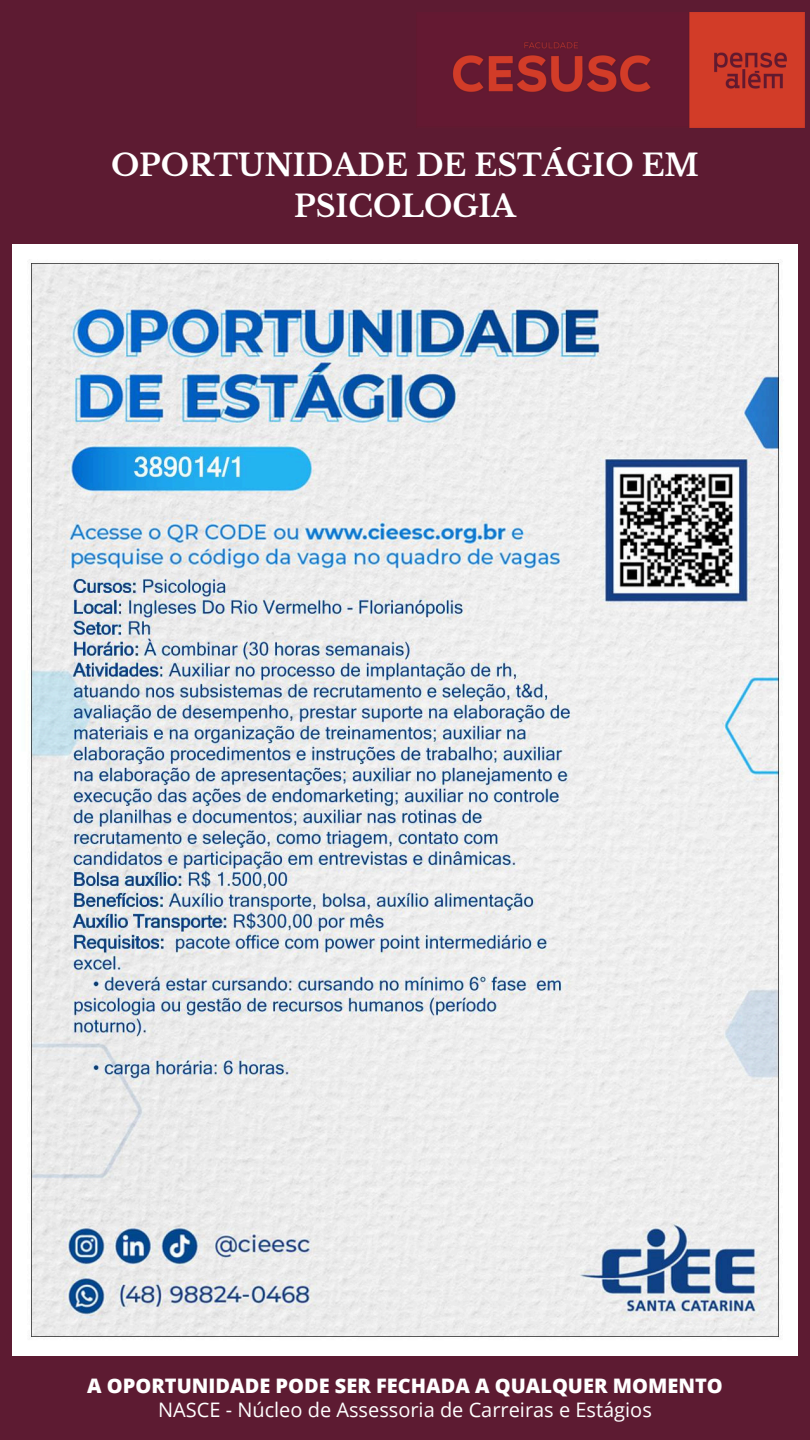
<style>
.page{position:relative;width:810px;height:1440px;background:#5d1b32}
.page>*{position:absolute;margin:0;border:0;box-sizing:border-box;transform-origin:0 0}
.t1{font:700 30px/41.2px "Libre Baskerville";color:#fff;text-align:center}
.t2{font:20px "Open Sans";color:#fff}
.t3{font:800 20px "Open Sans";color:#fff}
</style>
<div class="page">
<img style="left:453px;top:12px;width:351px;height:116px">
<img style="left:12px;top:245px;width:786px;height:1111px">
<p class="t1" style="left:111px;top:144px;width:589px">OPORTUNIDADE DE ESTÁGIO EM<br>PSICOLOGIA</p>
<h2 class="t3" style="left:87px;top:1372px;width:637px">A OPORTUNIDADE PODE SER FECHADA A QUALQUER MOMENTO</h2>
<p class="t2" style="left:158px;top:1396px;width:495px">NASCE - Núcleo de Assessoria de Carreiras e Estágios</p>
</div>
